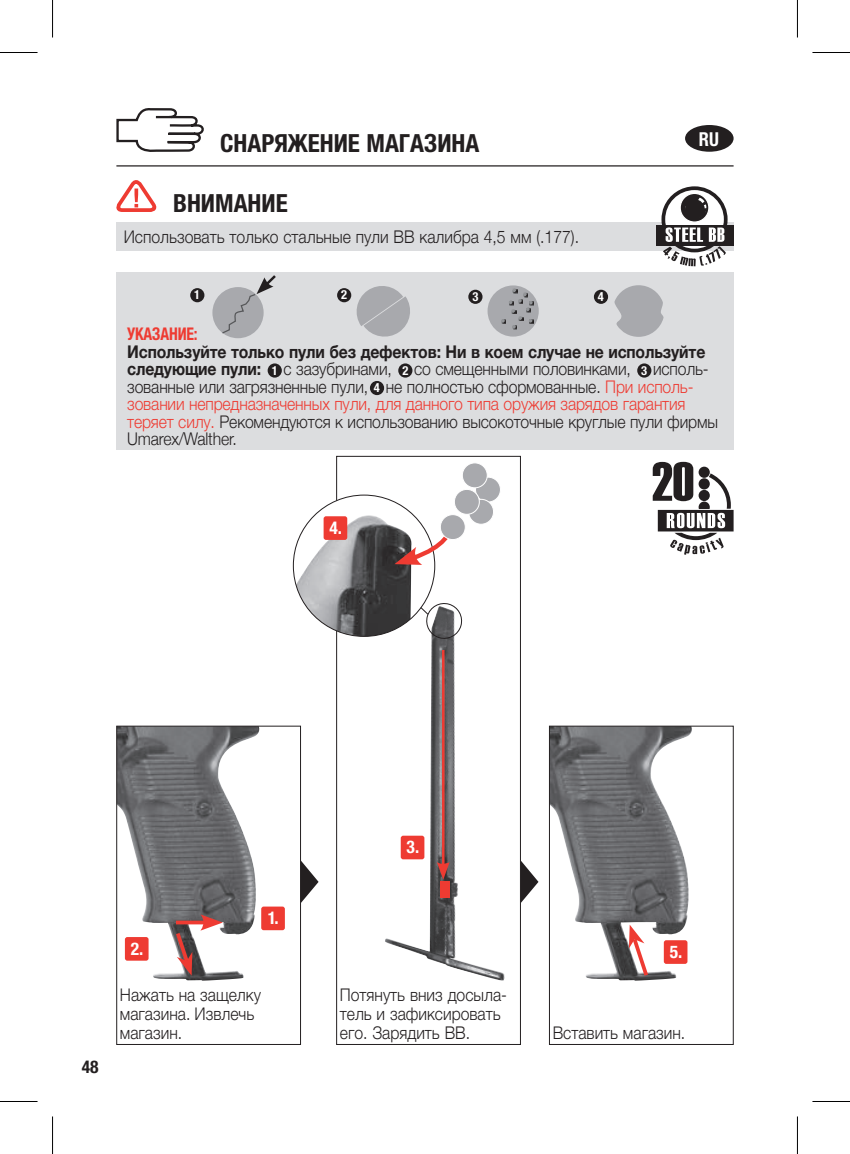
<style>
.page{position:relative;width:850px;height:1154px;background:#fff}
.page>*{position:absolute;margin:0;border:0;box-sizing:border-box;transform-origin:0 0}
.t1{font:55.25px "Haettenschweiler";color:#231f20}
.t2{font:700 condensed 25px "Helvetica Neue";color:#231f20}
.t3{font:700 condensed 19.25px "Helvetica Neue LT Pro";color:#fff;scale:.95 1}
.t4{font:300 17.5px/17.5px "Helvetica Neue";letter-spacing:-.01em;color:#231f20;scale:.9 1}
.t5{font:700 condensed 17.5px "Helvetica Neue LT Pro";color:#fff}
.t6{font:700 condensed 17.5px "Helvetica Neue";letter-spacing:-.01em;color:#ee3b32;scale:.9 1}
.t7{font:700 condensed 17.5px "Helvetica Neue LT Pro";color:#231f20}
.t8{font:700 condensed 12.5px "Helvetica Neue LT Pro";color:#fff}
.s1{font-weight:700}
.s2{font-family:"Helvetica Neue LT Pro";font-weight:700;font-stretch:condensed;font-size:12.5px;color:#fff}
.s3{color:#ee3b32}
</style>
<div class="page">
<hr style="left:116px;top:165px;width:617px;height:2px;background:#231f20">
<div style="left:684px;top:125px;width:49px;height:27px;background:#231f20;border-radius:50%"></div>
<svg style="left:116px;top:108px;width:88px;height:44px"></svg>
<svg style="left:116px;top:180px;width:41px;height:32px"></svg>
<div style="left:116px;top:223px;width:617px;height:28px;background:#dcdddf"></div>
<div style="left:116px;top:272px;width:617px;height:177px;background:#dcdddf"></div>
<div style="left:267px;top:363px;width:15px;height:15px;background:#231f20;border-radius:50%"></div>
<div style="left:398px;top:363px;width:14px;height:15px;background:#231f20;border-radius:50%"></div>
<div style="left:637px;top:363px;width:14px;height:15px;background:#231f20;border-radius:50%"></div>
<div style="left:370px;top:381px;width:14px;height:14px;background:#231f20;border-radius:50%"></div>
<div style="left:487px;top:285px;width:51px;height:52px;background:#a8a9ad;border-radius:50%"></div>
<svg style="left:501px;top:288px;width:32px;height:42px"></svg>
<svg style="left:356px;top:286px;width:54px;height:51px"></svg>
<div style="left:212px;top:287px;width:51px;height:51px;background:#a8a9ad;border-radius:50%"></div>
<svg style="left:221px;top:275px;width:55px;height:60px"></svg>
<div style="left:190px;top:288px;width:14px;height:14px;background:#231f20;border-radius:50%"></div>
<div style="left:337px;top:288px;width:14px;height:14px;background:#231f20;border-radius:50%"></div>
<div style="left:468px;top:290px;width:14px;height:14px;background:#231f20;border-radius:50%"></div>
<div style="left:593px;top:290px;width:14px;height:14px;background:#231f20;border-radius:50%"></div>
<svg style="left:614px;top:285px;width:49px;height:52px"></svg>
<div style="left:656px;top:225px;width:77px;height:20px;background:#231f20"></div>
<svg style="left:661px;top:186px;width:66px;height:80px"></svg>
<img style="left:385px;top:610px;width:120px;height:371px">
<div style="left:336px;top:456px;width:184px;height:589px;border:1px solid #231f20"></div>
<img style="left:551px;top:728px;width:141px;height:253px">
<div style="left:549px;top:726px;width:184px;height:319px;border:1px solid #231f20"></div>
<div style="left:698px;top:467px;width:11px;height:11px;background:#231f20;border-radius:50%"></div>
<svg style="left:657px;top:473px;width:76px;height:82px"></svg>
<svg style="left:628px;top:925px;width:22px;height:55px"></svg>
<div style="left:663px;top:940px;width:24px;height:24px;background:#ee3b32;border-radius:2px"></div>
<hr style="left:442px;top:650px;width:2px;height:216px;background:#ee3b32">
<svg style="left:436px;top:862px;width:13px;height:18px"></svg>
<div style="left:440px;top:881px;width:9px;height:16px;background:#ee3b32"></div>
<div style="left:400px;top:836px;width:24px;height:23px;background:#ee3b32;border-radius:2px"></div>
<svg style="left:301px;top:860px;width:17px;height:43px"></svg>
<svg style="left:520px;top:860px;width:18px;height:43px"></svg>
<img style="left:118px;top:728px;width:142px;height:253px">
<div style="left:116px;top:726px;width:185px;height:319px;border:1px solid #231f20"></div>
<svg style="left:173px;top:929px;width:19px;height:47px"></svg>
<div style="left:261px;top:906px;width:24px;height:24px;background:#ee3b32;border-radius:2px"></div>
<div style="left:125px;top:937px;width:23px;height:24px;background:#ee3b32;border-radius:2px"></div>
<hr style="left:176px;top:921px;width:31px;height:3px;background:#ee3b32">
<svg style="left:200px;top:914px;width:23px;height:17px"></svg>
<div style="left:293px;top:495px;width:141px;height:141px;background:#fff;border-radius:50%"></div>
<img style="left:296px;top:515px;width:117px;height:121px">
<svg style="left:394px;top:526px;width:54px;height:39px"></svg>
<div style="left:475px;top:477px;width:25px;height:25px;background:#a8a9ad;border-radius:50%"></div>
<div style="left:475px;top:477px;width:25px;height:26px;border:1px solid #fff;border-radius:50%"></div>
<div style="left:462px;top:463px;width:25px;height:25px;background:#a8a9ad;border-radius:50%"></div>
<div style="left:461px;top:462px;width:26px;height:26px;border:1px solid #fff;border-radius:50%"></div>
<div style="left:468px;top:499px;width:25px;height:25px;background:#a8a9ad;border-radius:50%"></div>
<div style="left:468px;top:499px;width:26px;height:26px;border:1px solid #fff;border-radius:50%"></div>
<div style="left:454px;top:489px;width:25px;height:25px;background:#a8a9ad;border-radius:50%"></div>
<div style="left:453px;top:489px;width:26px;height:26px;border:1px solid #fff;border-radius:50%"></div>
<div style="left:440px;top:515px;width:25px;height:25px;background:#a8a9ad;border-radius:50%"></div>
<div style="left:439px;top:514px;width:26px;height:26px;border:1px solid #fff;border-radius:50%"></div>
<div style="left:323px;top:516px;width:24px;height:24px;background:#ee3b32;border-radius:2px"></div>
<svg style="left:419px;top:601px;width:45px;height:39px"></svg>
<hr style="left:0;top:52px;width:38px;height:1px;background:#000">
<hr style="left:812px;top:52px;width:37px;height:1px;background:#000">
<hr style="left:0;top:1101px;width:38px;height:1px;background:#000">
<hr style="left:812px;top:1101px;width:37px;height:1px;background:#000">
<hr style="left:52px;top:0;width:1px;height:38px;background:#000">
<hr style="left:52px;top:1116px;width:1px;height:38px;background:#000">
<hr style="left:796px;top:0;width:1px;height:38px;background:#000">
<hr style="left:796px;top:1116px;width:1px;height:38px;background:#000">
<h2 class="t2" style="left:220px;top:122px;width:260px">снаряжение маГазина</h2>
<p class="t3" style="left:698px;top:127px;width:23px">RU</p>
<h2 class="t2" style="left:173px;top:182px;width:116px">Внимание</h2>
<p class="t4" style="left:124px;top:227px;width:507px">Использовать только стальные пули BB калибра 4,5 мм (.177).</p>
<p class="t8" style="left:194px;top:287px;width:7px">1</p>
<p class="t8" style="left:341px;top:287px;width:7px">2</p>
<p class="t8" style="left:472px;top:289px;width:7px">3</p>
<p class="t8" style="left:597px;top:289px;width:7px">4</p>
<p class="t6" style="left:127px;top:319px;width:80px">указание:</p>
<p class="t4" style="left:127px;top:342px;width:657px"><span class="s1">Используйте только пули без дефектов: Ни в коем случае не используйте следующие пули:</span> <span class="s2">1</span> с зазубринами, <span class="s2">2</span> со смещенными половинками, <span class="s2">3</span> исполь&shy;зованные или загрязненные пули, <span class="s2">4</span> не полностью сформованные. <span class="s3">При исполь&shy;зовании непредназначенных пули, для данного типа оружия зарядов гарантия теряет силу.</span> Рекомендуются к использованию высокоточные круглые пули фирмы Umarex/Walther.</p>
<p class="t5" style="left:329px;top:517px;width:14px">4.</p>
<h1 class="t1" style="left:651px;top:450px;width:44px">20</h1>
<p class="t7" style="left:82px;top:1056px;width:18px">48</p>
<p class="t5" style="left:268px;top:907px;width:12px">1.</p>
<p class="t5" style="left:131px;top:938px;width:14px">2.</p>
<p class="t4" style="left:120px;top:985px;width:158px;line-height:18.8px">Нажать на защелку магазина. Извлечь магазин.</p>
<p class="t5" style="left:406px;top:836px;width:14px">3.</p>
<p class="t4" style="left:340px;top:985px;width:187px;line-height:18.8px">Потянуть вниз досыла&shy;тель и зафиксировать его. Зарядить BB.</p>
<p class="t5" style="left:669px;top:941px;width:14px">5.</p>
<p class="t4" style="left:552px;top:1023px;width:149px">Вставить магазин.</p>
</div>
